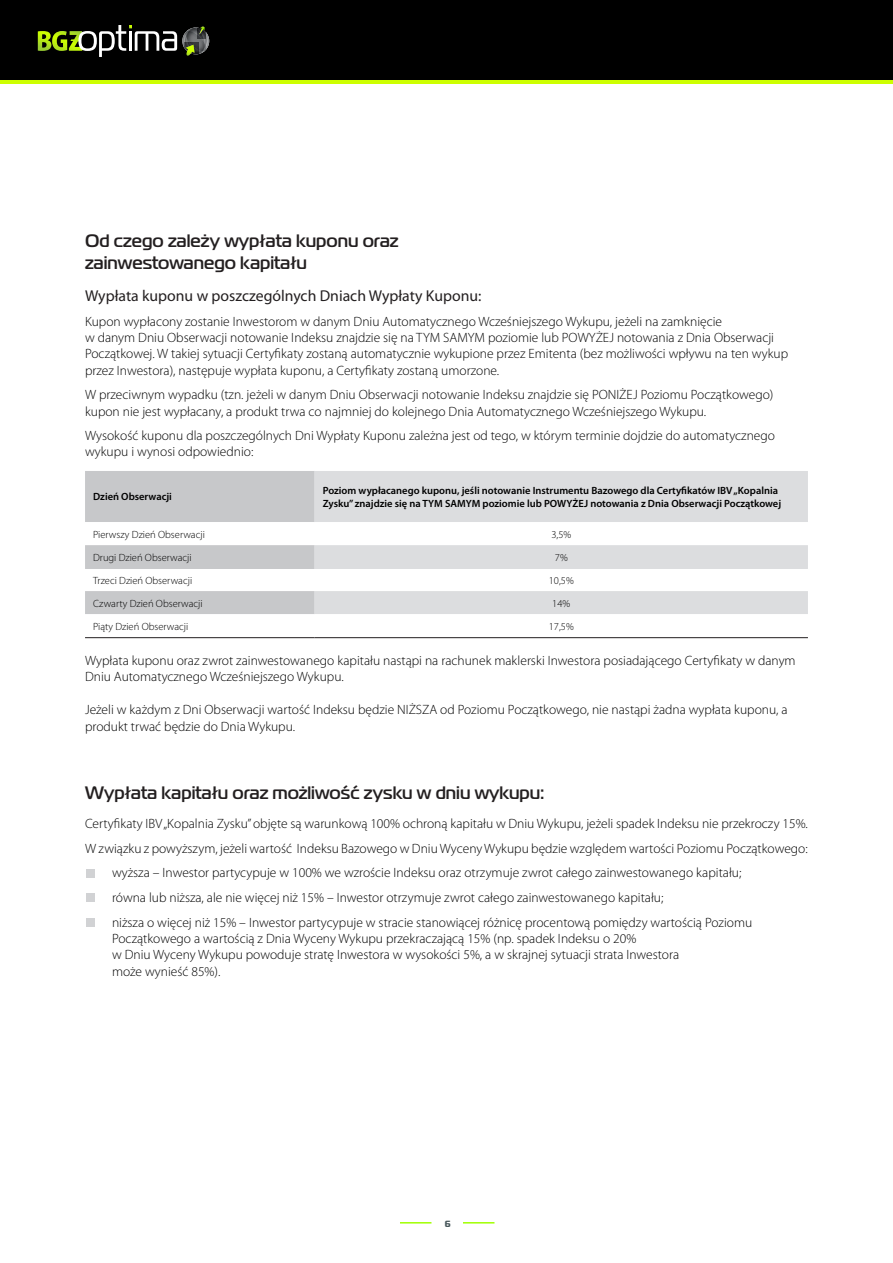
<style>
.page{position:relative;width:893px;height:1263px;background:#fff}
.page>*{position:absolute;margin:0;border:0;box-sizing:border-box;transform-origin:0 0}
.t1{font:500 18px/21.6px "Magistral";color:#231f20}
.t2{font:15.75px "Myriad Pro";color:#231f20}
.t3{font:300 13.5px/16.2px "Myriad Pro";color:#000}
.Normalny{font:600 10.5px/12.6px "Myriad Pro";color:#000}
.Normalny-2{font:300 10.5px "Myriad Pro";color:#000}
.t4{font:700 9px "Magistral";color:#49585c}
</style>
<div class="page">
<hr style="left:400px;top:1222px;width:31px;height:1px;background:#a0ff00">
<hr style="left:463px;top:1222px;width:31px;height:1px;background:#a0ff00">
<svg style="left:85px;top:471px;width:230px;height:143px"></svg>
<svg style="left:315px;top:471px;width:493px;height:143px;fill:#dcdddf"></svg>
<hr style="left:85px;top:637px;width:230px;height:1px;background:#231f20">
<hr style="left:315px;top:637px;width:493px;height:1px;background:#231f20">
<div style="left:87px;top:869px;width:8px;height:8px;background:#d1d2d4"></div>
<div style="left:87px;top:894px;width:8px;height:8px;background:#d1d2d4"></div>
<div style="left:87px;top:918px;width:8px;height:9px;background:#d1d2d4"></div>
<div style="left:0;top:0;width:893px;height:82px;background:#000"></div>
<hr style="left:0;top:80px;width:893px;height:4px;background:#cdff00">
<svg style="left:38px;top:25px;width:171px;height:32px"></svg>
<p class="t1" style="left:85px;top:230px;width:315px">Od czego zależy wypłata kuponu oraz zainwestowanego kapitału</p>
<p class="t2" style="left:85px;top:286px;width:398px">Wypłata kuponu w poszczególnych Dniach Wypłaty Kuponu:</p>
<p class="t3" style="left:85px;top:313px;width:705px">Kupon wypłacony zostanie Inwestorom w danym Dniu Automatycznego Wcześniejszego Wykupu, jeżeli na zamknięcie<br>w danym Dniu Obserwacji notowanie Indeksu znajdzie się na TYM SAMYM poziomie lub POWYŻEJ notowania z Dnia Obserwacji Początkowej. W takiej sytuacji Certyfikaty zostaną automatycznie wykupione przez Emitenta (bez możliwości wpływu na ten wykup przez Inwestora), następuje wypłata kuponu, a Certyfikaty zostaną umorzone.</p>
<p class="t3" style="left:85px;top:387px;width:690px">W przeciwnym wypadku (tzn. jeżeli w danym Dniu Obserwacji notowanie Indeksu znajdzie się PONIŻEJ Poziomu Początkowego) kupon nie jest wypłacany, a produkt trwa co najmniej do kolejnego Dnia Automatycznego Wcześniejszego Wykupu.</p>
<p class="t3" style="left:85px;top:427px;width:691px">Wysokość kuponu dla poszczególnych Dni Wypłaty Kuponu zależna jest od tego, w którym terminie dojdzie do automatycznego wykupu i wynosi odpowiednio:</p>
<p class="Normalny" style="left:93px;top:491px;width:80px">Dzień Obserwacji</p>
<p class="Normalny" style="left:323px;top:484px;width:460px">Poziom wypłacanego kuponu, jeśli notowanie Instrumentu Bazowego dla Certyfikatów IBV „Kopalnia<br>Zysku” znajdzie się na TYM SAMYM poziomie lub POWYŻEJ notowania z Dnia Obserwacji Początkowej</p>
<p class="Normalny-2" style="left:93px;top:528px;width:113px">Pierwszy Dzień Obserwacji</p>
<p class="Normalny-2" style="left:551px;top:528px;width:21px">3,5%</p>
<p class="Normalny-2" style="left:93px;top:551px;width:100px">Drugi Dzień Obserwacji</p>
<p class="Normalny-2" style="left:555px;top:551px;width:14px">7%</p>
<p class="Normalny-2" style="left:93px;top:574px;width:101px">Trzeci Dzień Obserwacji</p>
<p class="Normalny-2" style="left:549px;top:574px;width:26px">10,5%</p>
<p class="Normalny-2" style="left:93px;top:597px;width:111px">Czwarty Dzień Obserwacji</p>
<p class="Normalny-2" style="left:552px;top:597px;width:19px">14%</p>
<p class="Normalny-2" style="left:93px;top:620px;width:97px">Piąty Dzień Obserwacji</p>
<p class="Normalny-2" style="left:549px;top:620px;width:26px">17,5%</p>
<p class="t3" style="left:85px;top:652px;width:712px">Wypłata kuponu oraz zwrot zainwestowanego kapitału nastąpi na rachunek maklerski Inwestora posiadającego Certyfikaty w danym<br>Dniu Automatycznego Wcześniejszego Wykupu.</p>
<p class="t3" style="left:85px;top:702px;width:704px">Jeżeli w każdym z Dni Obserwacji wartość Indeksu będzie NIŻSZA od Poziomu Początkowego, nie nastąpi żadna wypłata kuponu, a produkt trwać będzie do Dnia Wykupu.</p>
<p class="t1" style="left:85px;top:782px;width:461px">Wypłata kapitału oraz możliwość zysku w dniu wykupu:</p>
<p class="t3" style="left:85px;top:815px;width:724px">Certyfikaty IBV „Kopalnia Zysku” objęte są warunkową 100% ochroną kapitału w Dniu Wykupu, jeżeli spadek Indeksu nie przekroczy 15%.</p>
<p class="t3" style="left:85px;top:840px;width:724px">W związku z powyższym, jeżeli wartość Indeksu Bazowego w Dniu Wyceny Wykupu będzie względem wartości Poziomu Początkowego:</p>
<p class="t3" style="left:112px;top:865px;width:631px">wyższa – Inwestor partycypuje w 100% we wzroście Indeksu oraz otrzymuje zwrot całego zainwestowanego kapitału;</p>
<p class="t3" style="left:112px;top:889px;width:553px">równa lub niższa, ale nie więcej niż 15% – Inwestor otrzymuje zwrot całego zainwestowanego kapitału;</p>
<p class="t3" style="left:112px;top:914px;width:642px">niższa o więcej niż 15% – Inwestor partycypuje w stracie stanowiącej różnicę procentową pomiędzy wartością Poziomu Początkowego a wartością z Dnia Wyceny Wykupu przekraczającą 15% (np. spadek Indeksu o 20%<br>w Dniu Wyceny Wykupu powoduje stratę Inwestora w wysokości 5%, a w skrajnej sytuacji strata Inwestora<br>może wynieść 85%).</p>
<p class="t4" style="left:445px;top:1218px;width:7px">6</p>
</div>
